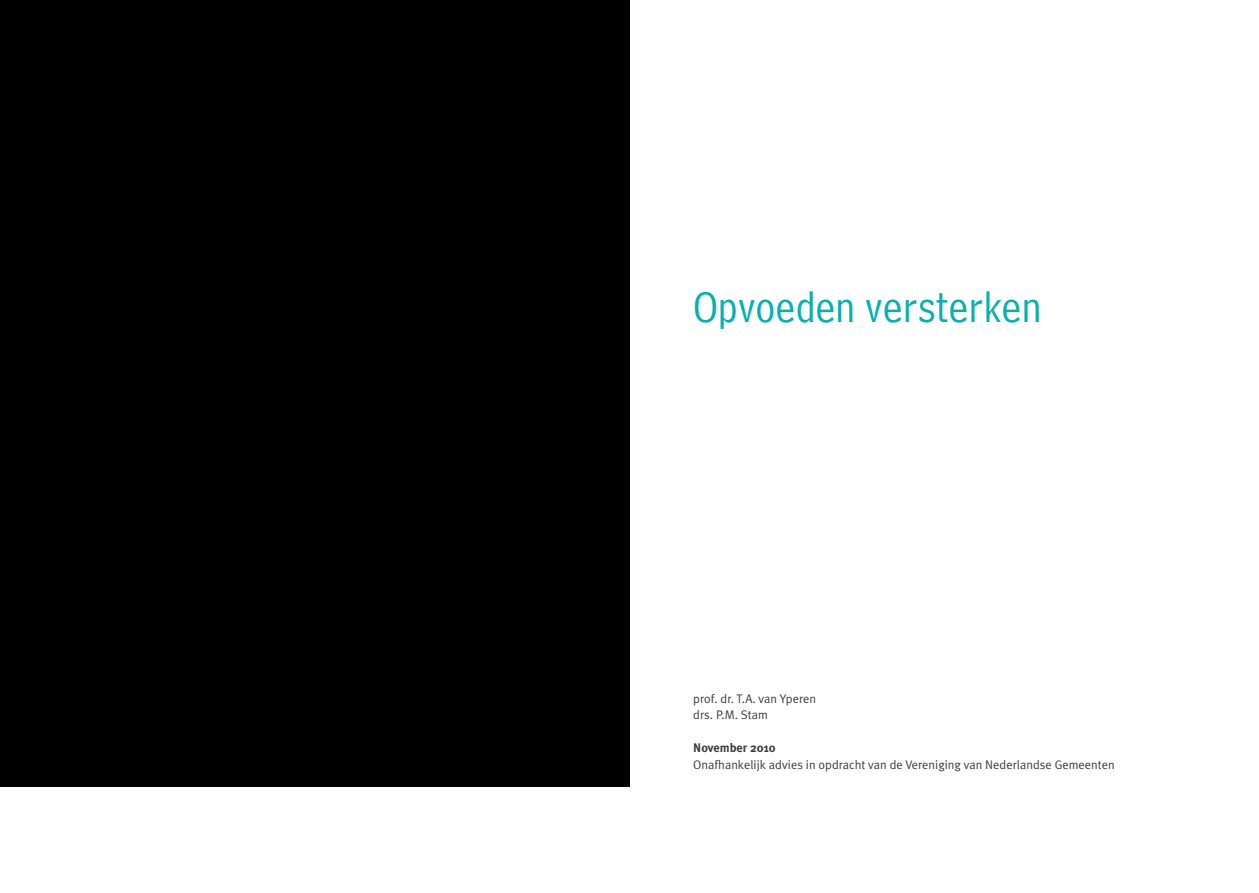
<style>
.page{position:relative;width:1259px;height:893px;background:#fff}
.page>*{position:absolute;margin:0;border:0;box-sizing:border-box;transform-origin:0 0}
.t1{font:45px "Bell Centennial Address";color:#0ab0ae}
.t2{font:12.45px/16.5px "Meta Plus Normal";color:#3e3d40}
.t3{font:700 12.45px "Meta Plus";color:#3e3d40}
</style>
<div class="page">
<div style="left:0;top:0;width:629px;height:787px;background:#000"></div>
<h1 class="t1" style="left:693px;top:281px;width:350px">Opvoeden versterken</h1>
<p class="t2" style="left:693px;top:690px;width:124px">prof. dr. T.A. van Yperen drs. P.M. Stam</p>
<p class="t3" style="left:693px;top:741px;width:84px">November 2010</p>
<p class="t2" style="left:693px;top:756px;width:423px">Onafhankelijk advies in opdracht van de Vereniging van Nederlandse Gemeenten</p>
</div>
